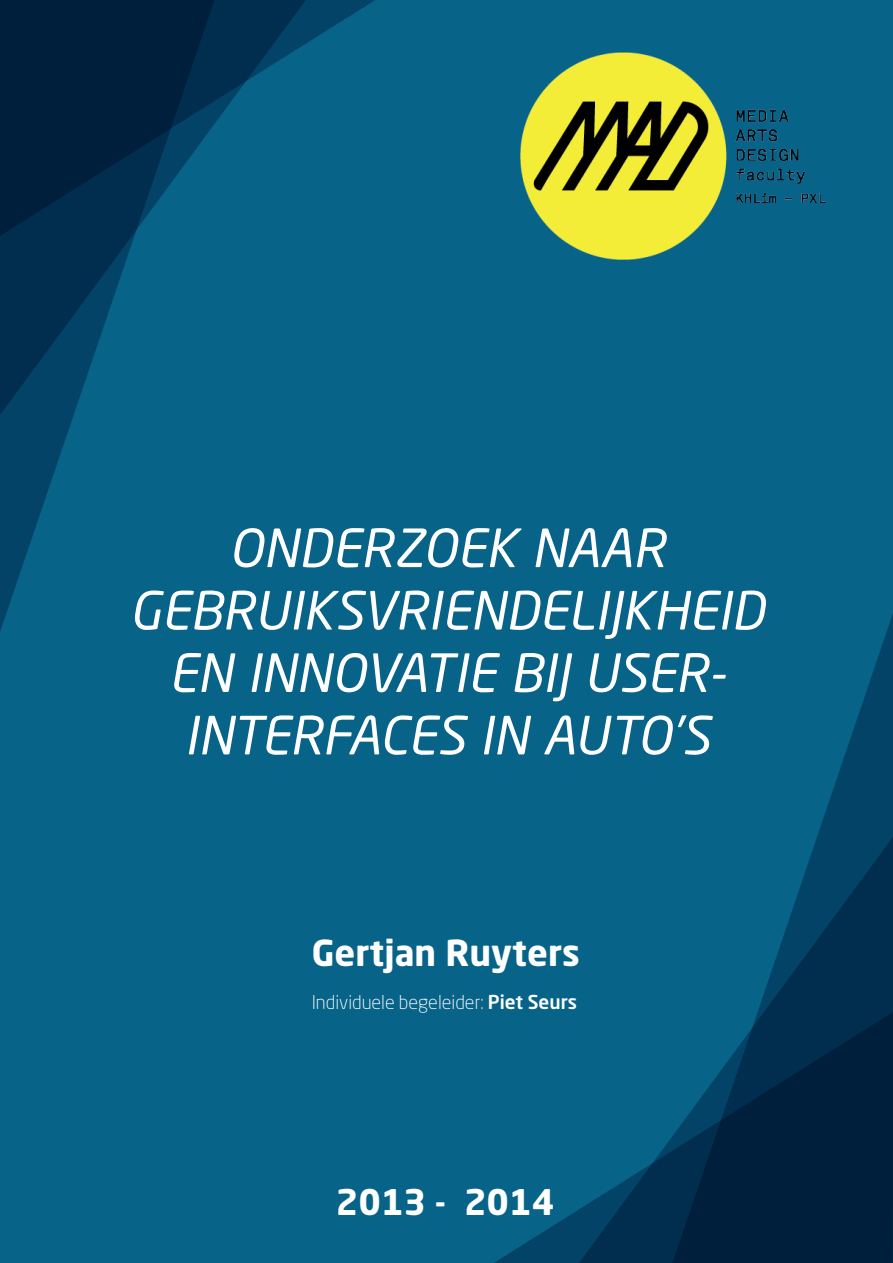
<style>
.page{position:relative;width:893px;height:1263px;background:#086389}
.page>*{position:absolute;margin:0;border:0;box-sizing:border-box;transform-origin:0 0}
.t1{font:italic 52.05px/62.4px "Neo Sans Std";color:#fff;text-align:center}
.t2{font:700 35.4px "Neo Sans Std";color:#fff}
.t3{font:700 34.95px "Neo Sans Std";color:#fff}
.t4{font:300 18.9px "Neo Sans Std";color:#fff}
.s1{font-weight:500}
</style>
<div class="page">
<svg style="left:817px;top:614px;width:76px;height:222px"></svg>
<svg style="left:758px;top:836px;width:135px;height:175px"></svg>
<svg style="left:494px;top:1011px;width:399px;height:252px"></svg>
<svg style="left:0;top:417px;width:73px;height:214px"></svg>
<svg style="left:0;top:237px;width:134px;height:180px"></svg>
<svg style="left:0;top:0;width:375px;height:237px"></svg>
<img style="left:520px;top:53px;width:306px;height:206px">
<p class="t1" style="left:129px;top:516px;width:637px">ONDERZOEK NAAR<br>GEBRUIKSVRIENDELIJKHEID<br>EN INNOVATIE BIJ USER-<br>INTERFACES IN AUTO’S</p>
<p class="t2" style="left:312px;top:930px;width:270px">Gertjan Ruyters</p>
<p class="t4" style="left:312px;top:990px;width:267px">Individuele begeleider: <span class="s1">Piet Seurs</span></p>
<p class="t3" style="left:336px;top:1180px;width:220px">2013 - 2014</p>
</div>
